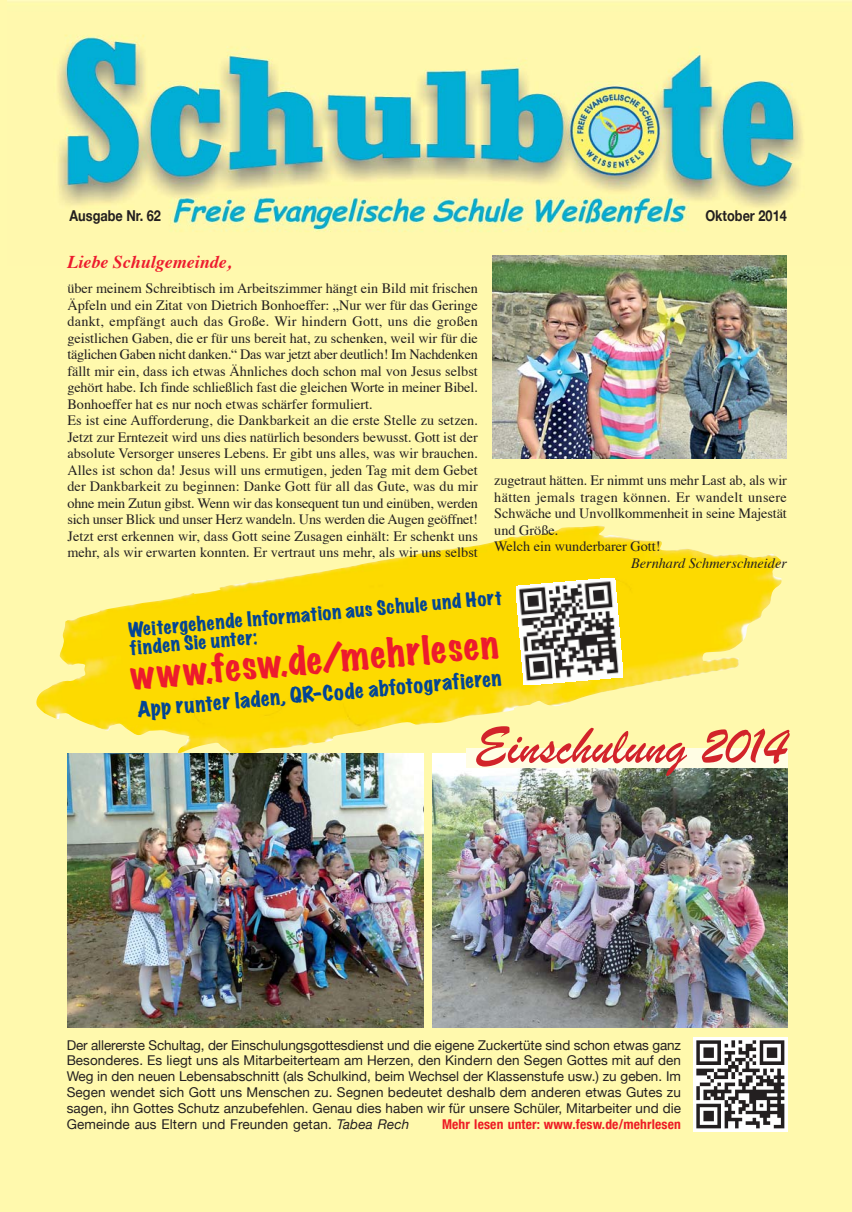
<style>
.page{position:relative;width:852px;height:1212px;background:#fff9ad}
.page>*{position:absolute;margin:0;border:0;box-sizing:border-box;transform-origin:0 0}
.t1{font:54px "Brush Script";color:#d2232a}
.t2{font:expanded 35.25px "Marker Felt";color:#ed1b2d}
.t3{font:expanded 19.5px "Marker Felt";color:#034594}
.t4{font:expanded 18px/18px "Marker Felt";color:#034594}
.t5{font:italic 700 18px "Times";color:#ed1b2d}
.t6{font:700 15px "Helvetica Neue";color:#231f20;scale:.85 1}
.t7{font:14.25px/16.5px "Times";color:#231f20}
.t8{font:14.25px "Times";letter-spacing:.025em;color:#231f20}
.t9{font:italic 14.25px "Times";color:#231f20}
.t10{font:13.5px/15.9px "Helvetica Neue";letter-spacing:.015em;color:#231f20;text-align:justify}
.t11{font:700 condensed 13.5px "Helvetica Neue";letter-spacing:.015em;color:#ed1c24}
.s1{font-style:italic}
</style>
<div class="page">
<img style="left:36px;top:525px;width:749px;height:233px">
<img style="left:7px;top:1px;width:845px;height:264px">
<img style="left:493px;top:256px;width:294px;height:202px">
<img style="left:68px;top:753px;width:355px;height:275px">
<img style="left:432px;top:753px;width:355px;height:275px">
<div style="left:466px;top:749px;width:322px;height:19px;background:#fffde4"></div>
<img style="left:516px;top:578px;width:107px;height:107px">
<img style="left:694px;top:1037px;width:93px;height:94px">
<p class="t6" style="left:70px;top:207px;width:109px">Ausgabe Nr. 62</p>
<p class="t6" style="left:705px;top:207px;width:97px">Oktober 2014</p>
<p class="t5" style="left:67px;top:255px;width:165px">Liebe Schulgemeinde,</p>
<p class="t7" style="left:67px;top:281px;width:412px">über meinem Schreibtisch im Arbeitszimmer hängt ein Bild mit frischen Äpfeln und ein Zitat von Dietrich Bonhoeffer: „Nur wer für das Geringe dankt, empfängt auch das Große. Wir hindern Gott, uns die großen geistlichen Gaben, die er für uns bereit hat, zu schenken, weil wir für die täglichen Gaben nicht danken.“ Das war jetzt aber deutlich! Im Nachdenken fällt mir ein, dass ich etwas Ähnliches doch schon mal von Jesus selbst gehört habe. Ich finde schließlich fast die gleichen Worte in meiner Bibel.<br>Bonhoeffer hat es nur noch etwas schärfer formuliert.<br>Es ist eine Aufforderung, die Dankbarkeit an die erste Stelle zu setzen.<br>Jetzt zur Erntezeit wird uns dies natürlich besonders bewusst. Gott ist der absolute Versorger unseres Lebens. Er gibt uns alles, was wir brauchen.<br>Alles ist schon da! Jesus will uns ermutigen, jeden Tag mit dem Gebet der Dankbarkeit zu beginnen: Danke Gott für all das Gute, was du mir ohne mein Zutun gibst. Wenn wir das konsequent tun und einüben, werden sich unser Blick und unser Herz wandeln. Uns werden die Augen geöffnet!<br>Jetzt erst erkennen wir, dass Gott seine Zusagen einhält: Er schenkt uns mehr, als wir erwarten konnten. Er vertraut uns mehr, als wir uns selbst</p>
<p class="t7" style="left:494px;top:474px;width:294px">zugetraut hätten. Er nimmt uns mehr Last ab, als wir</p>
<p class="t8" style="left:494px;top:491px;width:294px">hätten jemals tragen können. Er wandelt unsere</p>
<p class="t7" style="left:494px;top:507px;width:294px">Schwäche und Unvollkommenheit in seine Majestät</p>
<p class="t7" style="left:494px;top:523px;width:66px">und Größe.</p>
<p class="t7" style="left:494px;top:540px;width:168px">Welch ein wunderbarer Gott!</p>
<p class="t9" style="left:631px;top:557px;width:157px">Bernhard Schmerschneider</p>
<p class="t4" style="left:128px;top:622px;width:376px;rotate:-5deg">Weitergehende Information aus Schule und Hort finden Sie unter:</p>
<p class="t2" style="left:129px;top:657px;width:371px;rotate:-5deg">www.fesw.de/mehrlesen</p>
<p class="t3" style="left:137px;top:699px;width:367px;rotate:-5deg">App runter laden, QR-Code abfotografieren</p>
<p class="t1" style="left:474px;top:715px;width:314px">Einschulung 2014</p>
<p class="t10" style="left:67px;top:1037px;width:616px">Der allererste Schultag, der Einschulungsgottesdienst und die eigene Zuckertüte sind schon etwas ganz Besonderes. Es liegt uns als Mitarbeiterteam am Herzen, den Kindern den Segen Gottes mit auf den Weg in den neuen Lebensabschnitt (als Schulkind, beim Wechsel der Klassenstufe usw.) zu geben. Im Segen wendet sich Gott uns Menschen zu. Segnen bedeutet deshalb dem anderen etwas Gutes zu sagen, ihn Gottes Schutz anzubefehlen. Genau dies haben wir für unsere Schüler, Mitarbeiter und die Gemeinde aus Eltern und Freunden getan. <span class="s1">Tabea Rech</span></p>
<p class="t11" style="left:442px;top:1116px;width:240px">Mehr lesen unter: www.fesw.de/mehrlesen</p>
</div>
